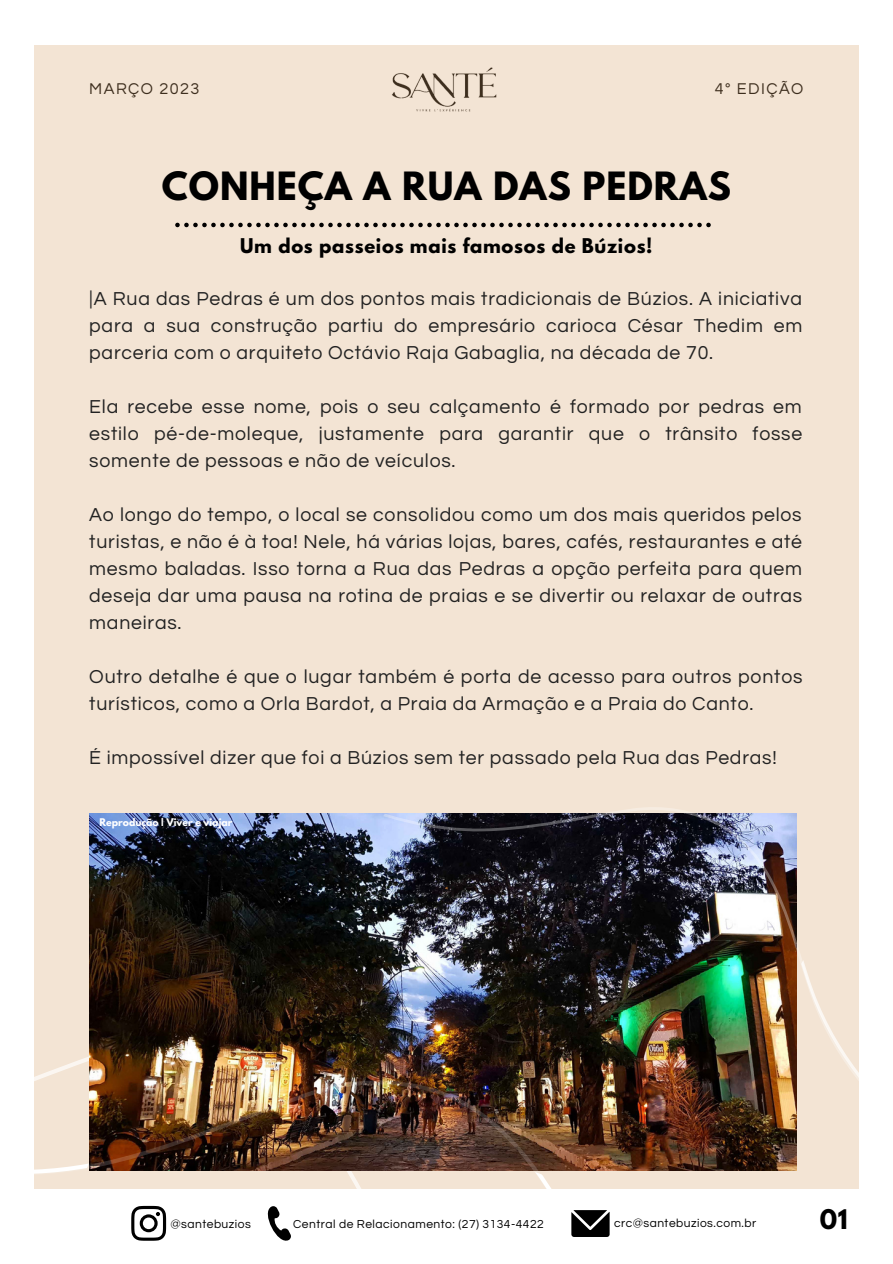
<style>
.page{position:relative;width:893px;height:1264px;background:#fff}
.page>*{position:absolute;margin:0;border:0;box-sizing:border-box;transform-origin:0 0}
.t1{font:700 34.5px "League Spartan";letter-spacing:.03em;color:#000}
.t2{font:700 24px "League Spartan";color:#000}
.t3{font:19.5px/27px "Questrial";letter-spacing:.04em;color:#222;text-align:justify}
.t4{font:700 18px "League Spartan";letter-spacing:.04em;color:#000}
.t5{font:16.2px "Questrial";letter-spacing:.09em;color:#000}
.t6{font:12px "Questrial";letter-spacing:.04em;color:#000}
.t7{font:700 9.3px "League Spartan";color:#fff}
</style>
<div class="page">
<div style="left:34px;top:46px;width:824px;height:1203px;background:#f3e4d4"></div>
<svg style="left:175px;top:223px;width:535px;height:4px"></svg>
<img style="left:89px;top:814px;width:288px;height:104px">
<svg style="left:377px;top:673px;width:482px;height:245px"></svg>
<img style="left:34px;top:918px;width:825px;height:331px">
<img style="left:750px;top:882px;width:109px;height:277px">
<svg style="left:113px;top:1205px;width:53px;height:35px"></svg>
<svg style="left:461px;top:1171px;width:398px;height:78px"></svg>
<svg style="left:234px;top:1202px;width:65px;height:46px;background:#e3e3e3"></svg>
<svg style="left:34px;top:917px;width:118px;height:311px"></svg>
<p class="t5" style="left:89px;top:81px;width:112px">MARÇO 2023</p>
<p class="t5" style="left:714px;top:81px;width:90px">4° EDIÇÃO</p>
<h1 class="t1" style="left:162px;top:168px;width:570px">CONHEÇA A RUA DAS PEDRAS</h1>
<p class="t4" style="left:240px;top:237px;width:414px">Um dos passeios mais famosos de Búzios!</p>
<p class="t3" style="left:89px;top:286px;width:714px">|A Rua das Pedras é um dos pontos mais tradicionais de Búzios. A iniciativa para a sua construção partiu do empresário carioca César Thedim em parceria com o arquiteto Octávio Raja Gabaglia, na década de 70.</p>
<p class="t3" style="left:89px;top:394px;width:714px">Ela recebe esse nome, pois o seu calçamento é formado por pedras em estilo pé-de-moleque, justamente para garantir que o trânsito fosse somente de pessoas e não de veículos.</p>
<p class="t3" style="left:89px;top:502px;width:714px">Ao longo do tempo, o local se consolidou como um dos mais queridos pelos turistas, e não é à toa! Nele, há várias lojas, bares, cafés, restaurantes e até mesmo baladas. Isso torna a Rua das Pedras a opção perfeita para quem deseja dar uma pausa na rotina de praias e se divertir ou relaxar de outras maneiras.</p>
<p class="t3" style="left:89px;top:664px;width:714px">Outro detalhe é que o lugar também é porta de acesso para outros pontos turísticos, como a Orla Bardot, a Praia da Armação e a Praia do Canto.</p>
<p class="t3" style="left:89px;top:744px;width:689px">É impossível dizer que foi a Búzios sem ter passado pela Rua das Pedras!</p>
<p class="t7" style="left:99px;top:817px;width:135px">Reprodução | Viver e viajar</p>
<p class="t6" style="left:170px;top:1217px;width:82px">@santebuzios</p>
<p class="t6" style="left:293px;top:1217px;width:252px">Central de Relacionamento: (27) 3134-4422</p>
<p class="t6" style="left:614px;top:1216px;width:143px">crc@santebuzios.com.br</p>
<p class="t2" style="left:819px;top:1207px;width:30px">01</p>
<p class="t6" style="left:152px;top:1217px;width:82px">@santebuzios</p>
<p class="t6" style="left:275px;top:1217px;width:252px">Central de R lacionamento: (27) 3134-4 22</p>
<p class="t6" style="left:595px;top:1216px;width:143px">crc@santebuzios.com.br</p>
</div>
